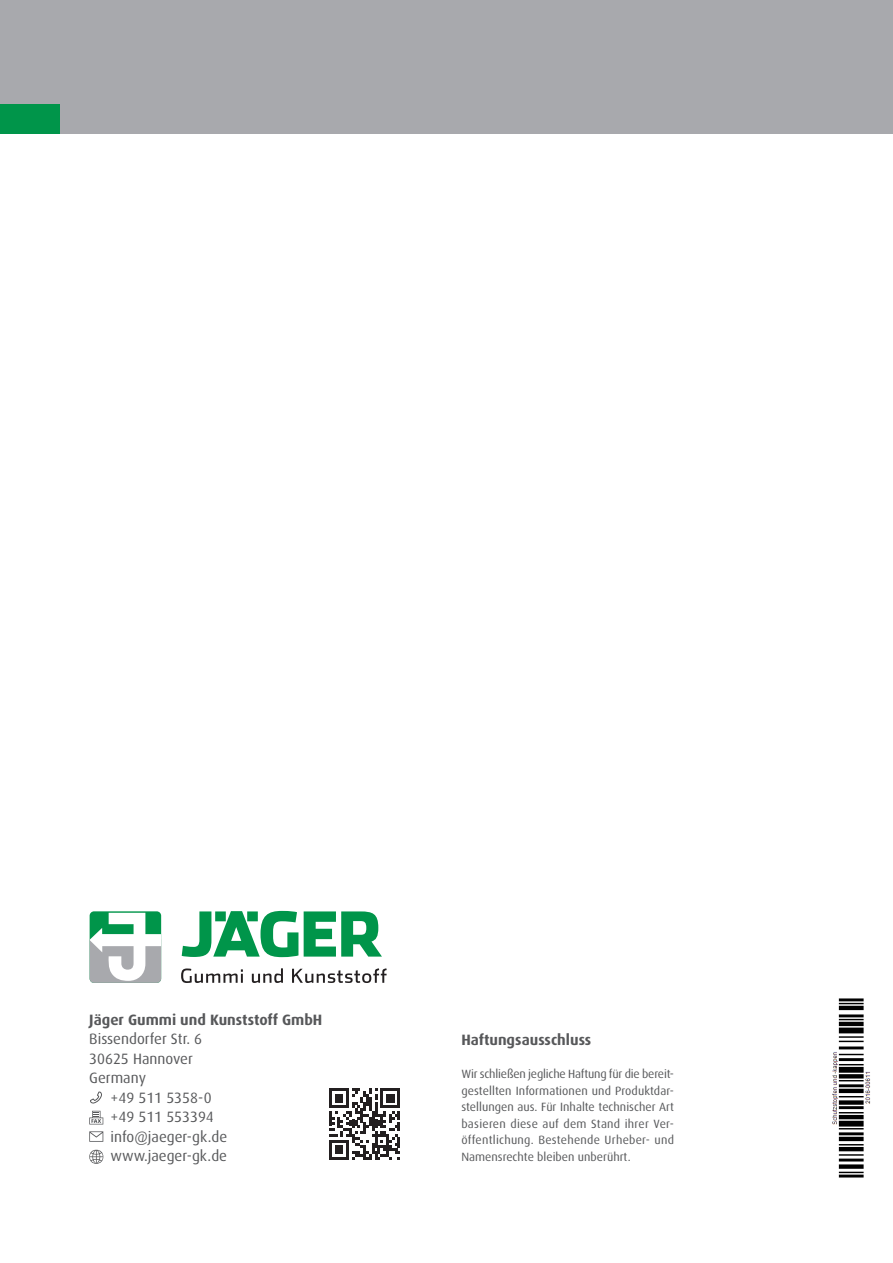
<style>
.page{position:relative;width:893px;height:1263px;background:#fff}
.page>*{position:absolute;margin:0;border:0;box-sizing:border-box;transform-origin:0 0}
.t1{font:15px/19.5px "Dax Pro";color:#57585a}
.t2{font:700 15px "Dax Pro";color:#57585a}
.t3{font:12px/16.5px "Dax Pro";color:#57585a;text-align:justify}
</style>
<div class="page">
<div style="left:0;top:0;width:893px;height:134px;background:#a8a9ad"></div>
<div style="left:0;top:104px;width:60px;height:30px;background:#00954a"></div>
<svg style="left:90px;top:911px;width:71px;height:72px"></svg>
<svg style="left:90px;top:913px;width:71px;height:70px"></svg>
<svg style="left:182px;top:911px;width:116px;height:46px"></svg>
<svg style="left:304px;top:911px;width:78px;height:45px"></svg>
<svg style="left:181px;top:968px;width:62px;height:15px"></svg>
<svg style="left:252px;top:968px;width:31px;height:15px"></svg>
<svg style="left:292px;top:968px;width:95px;height:15px"></svg>
<svg style="left:329px;top:1088px;width:71px;height:72px"></svg>
<img style="left:832px;top:998px;width:39px;height:180px">
<svg style="left:90px;top:1091px;width:12px;height:13px"></svg>
<svg style="left:89px;top:1111px;width:14px;height:13px"></svg>
<svg style="left:89px;top:1131px;width:14px;height:11px"></svg>
<svg style="left:89px;top:1150px;width:14px;height:14px"></svg>
<p class="t2" style="left:89px;top:1010px;width:235px">Jäger Gummi und Kunststoff GmbH</p>
<p class="t1" style="left:89px;top:1029px;width:114px">Bissendorfer Str. 6<br>30625 Hannover<br>Germany</p>
<p class="t1" style="left:111px;top:1087px;width:118px">+49 511 5358-0 +49 511 553394 info@jaeger-gk.de www.jaeger-gk.de</p>
<p class="t2" style="left:461px;top:1030px;width:131px">Haftungsausschluss</p>
<p class="t3" style="left:461px;top:1066px;width:214px">Wir schließen jegliche Haftung für die bereit&shy;gestellten Informationen und Produktdar&shy;stellungen aus. Für Inhalte technischer Art basieren diese auf dem Stand ihrer Ver&shy;öffentlichung. Bestehende Urheber- und Namensrechte bleiben unberührt.</p>
</div>
